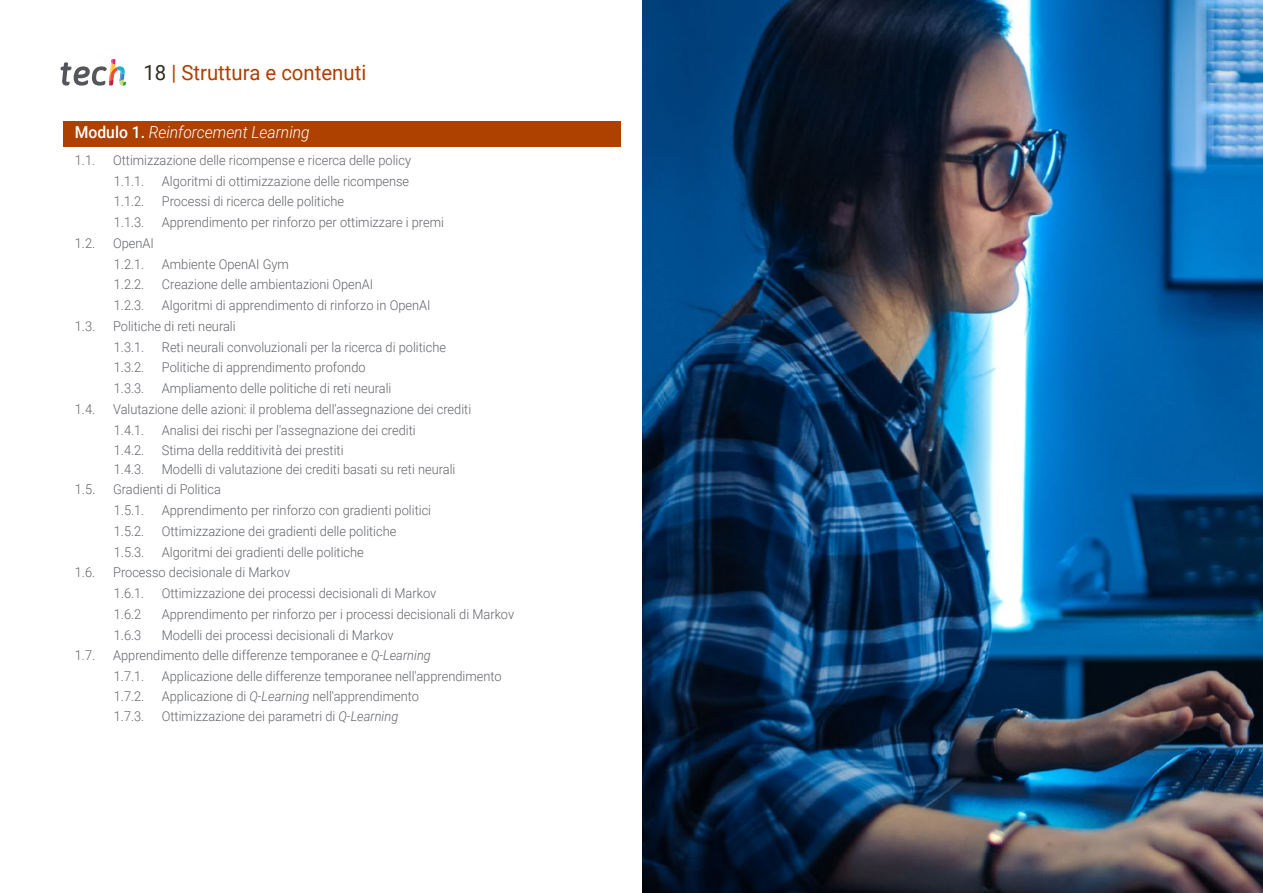
<style>
.page{position:relative;width:1263px;height:893px;background:#fff}
.page>*{position:absolute;margin:0;border:0;box-sizing:border-box;transform-origin:0 0}
.t1{font:21px "Roboto";color:#ae4000}
.t2{font:italic 300 16.5px "Roboto";color:#fff;scale:.95 1}
.t3{font:300 13.5px/20.7px "Roboto";color:#61646a;scale:.95 1}
.s1{color:#312e20}
.s2{font-weight:500;font-style:normal}
.s3{font-style:italic}
</style>
<div class="page">
<svg style="left:61px;top:59px;width:65px;height:27px"></svg>
<img style="left:642px;top:0;width:621px;height:893px">
<div style="left:64px;top:121px;width:557px;height:25px;background:#ae4000"></div>
<h1 class="t1" style="left:144px;top:57px;width:224px"><span class="s1">18</span> | Struttura e contenuti</h1>
<p class="t2" style="left:75px;top:120px;width:249px"><span class="s2">Modulo 1.</span> Reinforcement Learning</p>
<p class="t3" style="left:75px;top:149px;width:23px">1.1.</p>
<p class="t3" style="left:113px;top:149px;width:315px">Ottimizzazione delle ricompense e ricerca delle policy<br>1.1.1.</p>
<p class="t3" style="left:162px;top:170px;width:262px">Algoritmi di ottimizzazione delle ricompense</p>
<p class="t3" style="left:114px;top:191px;width:34px">1.1.2.</p>
<p class="t3" style="left:162px;top:191px;width:193px">Processi di ricerca delle politiche</p>
<p class="t3" style="left:114px;top:211px;width:34px">1.1.3.</p>
<p class="t3" style="left:162px;top:211px;width:298px">Apprendimento per rinforzo per ottimizzare i premi</p>
<p class="t3" style="left:75px;top:232px;width:23px">1.2.</p>
<p class="t3" style="left:113px;top:232px;width:45px">OpenAI<br>1.2.1.</p>
<p class="t3" style="left:162px;top:253px;width:135px">Ambiente OpenAI Gym</p>
<p class="t3" style="left:114px;top:274px;width:34px">1.2.2.</p>
<p class="t3" style="left:162px;top:274px;width:224px">Creazione delle ambientazioni OpenAI</p>
<p class="t3" style="left:114px;top:294px;width:34px">1.2.3.</p>
<p class="t3" style="left:162px;top:294px;width:284px">Algoritmi di apprendimento di rinforzo in OpenAI</p>
<p class="t3" style="left:75px;top:315px;width:23px">1.3.</p>
<p class="t3" style="left:113px;top:315px;width:131px">Politiche di reti neurali<br>1.3.1.</p>
<p class="t3" style="left:162px;top:336px;width:301px">Reti neurali convoluzionali per la ricerca di politiche</p>
<p class="t3" style="left:114px;top:357px;width:34px">1.3.2.</p>
<p class="t3" style="left:162px;top:357px;width:216px">Politiche di apprendimento profondo</p>
<p class="t3" style="left:114px;top:377px;width:34px">1.3.3.</p>
<p class="t3" style="left:162px;top:377px;width:243px">Ampliamento delle politiche di reti neurali</p>
<p class="t3" style="left:75px;top:398px;width:23px">1.4.</p>
<p class="t3" style="left:113px;top:398px;width:378px">Valutazione delle azioni: il problema dell'assegnazione dei crediti<br>1.4.1.</p>
<p class="t3" style="left:162px;top:419px;width:269px">Analisi dei rischi per l'assegnazione dei crediti</p>
<p class="t3" style="left:114px;top:439px;width:34px">1.4.2.</p>
<p class="t3" style="left:162px;top:439px;width:193px">Stima della redditività dei prestiti</p>
<p class="t3" style="left:114px;top:459px;width:34px">1.4.3.</p>
<p class="t3" style="left:162px;top:459px;width:311px">Modelli di valutazione dei crediti basati su reti neurali</p>
<p class="t3" style="left:75px;top:479px;width:23px">1.5.</p>
<p class="t3" style="left:113px;top:479px;width:115px">Gradienti di Politica<br>1.5.1.</p>
<p class="t3" style="left:162px;top:499px;width:285px">Apprendimento per rinforzo con gradienti politici</p>
<p class="t3" style="left:114px;top:520px;width:34px">1.5.2.</p>
<p class="t3" style="left:162px;top:520px;width:248px">Ottimizzazione dei gradienti delle politiche</p>
<p class="t3" style="left:114px;top:541px;width:34px">1.5.3.</p>
<p class="t3" style="left:162px;top:541px;width:214px">Algoritmi dei gradienti delle politiche</p>
<p class="t3" style="left:75px;top:562px;width:23px">1.6.</p>
<p class="t3" style="left:113px;top:562px;width:188px">Processo decisionale di Markov<br>1.6.1.</p>
<p class="t3" style="left:162px;top:582px;width:290px">Ottimizzazione dei processi decisionali di Markov</p>
<p class="t3" style="left:114px;top:603px;width:30px">1.6.2</p>
<p class="t3" style="left:162px;top:603px;width:372px">Apprendimento per rinforzo per i processi decisionali di Markov</p>
<p class="t3" style="left:114px;top:624px;width:30px">1.6.3</p>
<p class="t3" style="left:162px;top:624px;width:245px">Modelli dei processi decisionali di Markov</p>
<p class="t3" style="left:75px;top:645px;width:23px">1.7.</p>
<p class="t3" style="left:113px;top:645px;width:336px">Apprendimento delle differenze temporanee e <span class="s3">Q</span>-<span class="s3">Learning<br></span>1.7.1.</p>
<p class="t3" style="left:162px;top:665px;width:359px">Applicazione delle differenze temporanee nell'apprendimento</p>
<p class="t3" style="left:114px;top:685px;width:34px">1.7.2.</p>
<p class="t3" style="left:162px;top:685px;width:272px">Applicazione di <span class="s3">Q</span>-<span class="s3">Learning</span> nell'apprendimento</p>
<p class="t3" style="left:114px;top:705px;width:34px">1.7.3.</p>
<p class="t3" style="left:162px;top:705px;width:250px">Ottimizzazione dei parametri di <span class="s3">Q</span>-<span class="s3">Learning</span></p>
</div>
